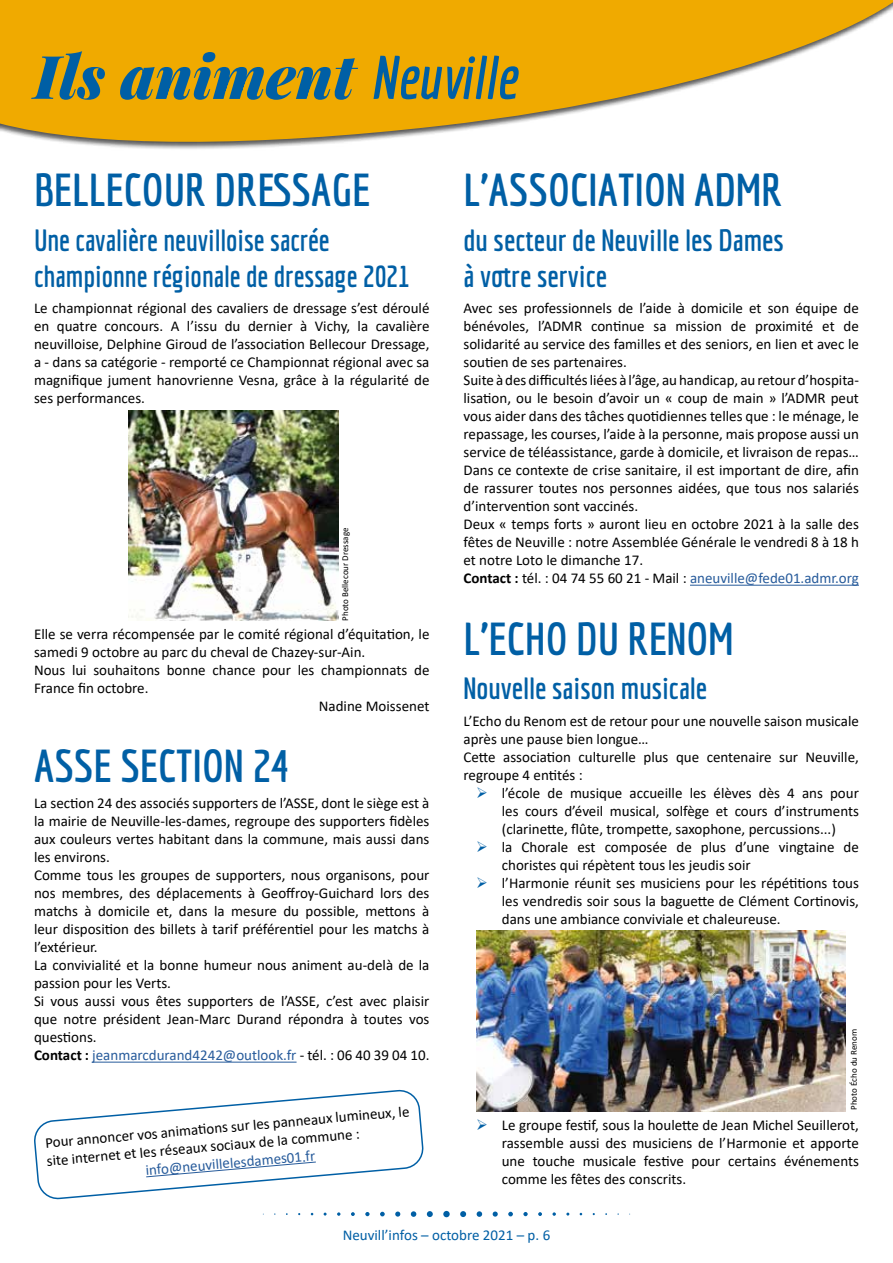
<style>
.page{position:relative;width:893px;height:1263px;background:#fff}
.page>*{position:absolute;margin:0;border:0;box-sizing:border-box;transform-origin:0 0}
.t1{font:italic 900 60px "Playfair Display";color:#005fa5}
.t2{font:700 45px "Economica";color:#005fa5}
.t3{font:700 30px/36px "Economica";color:#005fa5;scale:.95 1}
.t4{font:700 30px/36px "Economica";color:#005fa5}
.t5{font:15px/18px "Calibri";color:#000}
.t6{font:15px "Calibri";color:#005fa5}
.t7{font:15px "Calibri";color:#275b9b}
.t8{font:9px "Calibri";color:#000}
.s1{font-family:"Economica";font-weight:700}
.s2{font-weight:700}
.s3{color:#275b9b}
</style>
<div class="page">
<hr style="left:92px;top:1062px;width:205px;height:1px;background:#275b9b">
<img style="left:128px;top:411px;width:210px;height:210px">
<hr style="left:690px;top:585px;width:169px;height:1px;background:#275b9b">
<img style="left:477px;top:931px;width:369px;height:181px">
<svg style="left:0;top:0;width:893px;height:149px;fill:#f0aa00"></svg>
<div style="left:443px;top:1211px;width:7px;height:6px;background:#005fa5;border-radius:50%"></div>
<svg style="left:411px;top:1211px;width:5px;height:6px"></svg>
<svg style="left:477px;top:1211px;width:5px;height:6px"></svg>
<svg style="left:395px;top:1211px;width:5px;height:5px"></svg>
<svg style="left:493px;top:1211px;width:5px;height:5px"></svg>
<svg style="left:380px;top:1212px;width:5px;height:4px"></svg>
<svg style="left:508px;top:1212px;width:5px;height:4px"></svg>
<svg style="left:365px;top:1212px;width:5px;height:4px"></svg>
<svg style="left:523px;top:1212px;width:5px;height:4px"></svg>
<svg style="left:351px;top:1212px;width:4px;height:4px"></svg>
<svg style="left:538px;top:1212px;width:4px;height:4px"></svg>
<svg style="left:337px;top:1212px;width:3px;height:4px"></svg>
<svg style="left:552px;top:1212px;width:4px;height:4px"></svg>
<svg style="left:427px;top:1211px;width:6px;height:6px"></svg>
<svg style="left:460px;top:1211px;width:6px;height:6px"></svg>
<svg style="left:34px;top:1090px;width:390px;height:109px"></svg>
<h1 class="t1" style="left:34px;top:30px;width:485px">Ils animent <span class="s1">Neuville</span></h1>
<h2 class="t2" style="left:34px;top:164px;width:338px">BELLECOUR DRESSAGE</h2>
<h3 class="t3" style="left:34px;top:222px;width:397px">Une cavalière neuvilloise sacrée championne régionale de dressage 2021</h3>
<p class="t5" style="left:34px;top:299px;width:397px;text-align:justify">Le championnat régional des cavaliers de dressage s’est déroulé en quatre concours. A l’issu du dernier à Vichy, la cavalière neuvilloise, Delphine Giroud de l’association Bellecour Dressage, a - dans sa catégorie - remporté ce Championnat régional avec sa magnifique jument hanovrienne Vesna, grâce à la régularité de ses performances.</p>
<p class="t8" style="left:339px;top:621px;width:95px;rotate:-90deg">Photo Bellecour Dressage</p>
<p class="t5" style="left:34px;top:624px;width:397px">Elle se verra récompensée par le comité régional d’équitation, le</p>
<p class="t5" style="left:34px;top:642px;width:333px">samedi 9 octobre au parc du cheval de Chazey-sur-Ain.</p>
<p class="t5" style="left:34px;top:660px;width:397px">Nous lui souhaitons bonne chance pour les championnats de</p>
<p class="t5" style="left:34px;top:678px;width:116px">France fin octobre.</p>
<p class="t5" style="left:319px;top:696px;width:112px">Nadine Moissenet</p>
<h2 class="t2" style="left:34px;top:740px;width:257px">ASSE SECTION 24</h2>
<p class="t5" style="left:34px;top:794px;width:397px">La section 24 des associés supporters de l’ASSE, dont le siège est à la mairie de Neuville-les-dames, regroupe des supporters fidèles aux couleurs vertes habitant dans la commune, mais aussi dans les environs.<br>Comme tous les groupes de supporters, nous organisons, pour nos membres, des déplacements à Geoffroy-Guichard lors des matchs à domicile et, dans la mesure du possible, mettons à leur disposition des billets à tarif préférentiel pour les matchs à l’extérieur.<br>La convivialité et la bonne humeur nous animent au-delà de la passion pour les Verts.<br>Si vous aussi vous êtes supporters de l’ASSE, c’est avec plaisir que notre président Jean-Marc Durand répondra à toutes vos questions.<br><span class="s2">Contact :</span> <span class="s3">jeanmarcdurand4242@outlook.fr</span> - tél. : 06 40 39 04 10.</p>
<p class="t5" style="left:44px;top:1133px;width:367px;rotate:-5deg">Pour annoncer vos animati ons sur les panneaux lumineux, le site internet et les réseaux sociaux de la commune :</p>
<p class="t7" style="left:145px;top:1160px;width:172px;rotate:-5deg">info@neuvillelesdames01.fr</p>
<h2 class="t2" style="left:463px;top:164px;width:320px">L’ASSOCIATION ADMR</h2>
<h3 class="t4" style="left:463px;top:222px;width:322px">du secteur de Neuville les Dames à votre service</h3>
<p class="t5" style="left:463px;top:299px;width:397px">Avec ses professionnels de l’aide à domicile et son équipe de bénévoles, l’ADMR continue sa mission de proximité et de solidarité au service des familles et des seniors, en lien et avec le soutien de ses partenaires.<br>Suite à des difficultés liées à l’âge, au handicap, au retour d’hospita&shy;lisation, ou le besoin d’avoir un « coup de main » l’ADMR peut vous aider dans des tâches quotidiennes telles que : le ménage, le repassage, les courses, l’aide à la personne, mais propose aussi un service de téléassistance, garde à domicile, et livraison de repas… Dans ce contexte de crise sanitaire, il est important de dire, afin de rassurer toutes nos personnes aidées, que tous nos salariés d’intervention sont vaccinés.<br>Deux « temps forts » auront lieu en octobre 2021 à la salle des fêtes de Neuville : notre Assemblée Générale le vendredi 8 à 18 h et notre Loto le dimanche 17.<br><span class="s2">Contact :</span> tél. : 04 74 55 60 21 - Mail : <span class="s3">aneuville@fede01.admr.org</span></p>
<h2 class="t2" style="left:463px;top:612px;width:271px">L’ECHO DU RENOM</h2>
<h3 class="t4" style="left:463px;top:670px;width:245px">Nouvelle saison musicale</h3>
<p class="t5" style="left:463px;top:711px;width:397px">L’Echo du Renom est de retour pour une nouvelle saison musicale après une pause bien longue…<br>Cette association culturelle plus que centenaire sur Neuville, regroupe 4 entités :</p>
<p class="t5" style="left:502px;top:783px;width:359px">l’école de musique accueille les élèves dès 4 ans pour les cours d’éveil musical, solfège et cours d’instruments (clarinette, flûte, trompette, saxophone, percussions...)<br>la Chorale est composée de plus d’une vingtaine de choristes qui répètent tous les jeudis soir<br>l’Harmonie réunit ses musiciens pour les répétitions tous les vendredis soir sous la baguette de Clément Cortinovis, dans une ambiance conviviale et chaleureuse.</p>
<p class="t8" style="left:847px;top:1110px;width:82px;rotate:-90deg">Photo Écho du Renom</p>
<p class="t5" style="left:502px;top:1115px;width:359px;text-align:justify">Le groupe festif, sous la houlette de Jean Michel Seuillerot, rassemble aussi des musiciens de l’Harmonie et apporte une touche musicale festive pour certains événements comme les fêtes des conscrits.</p>
<p class="t6" style="left:343px;top:1225px;width:209px">Neuvill’infos – octobre 2021 – p. 6</p>
</div>
